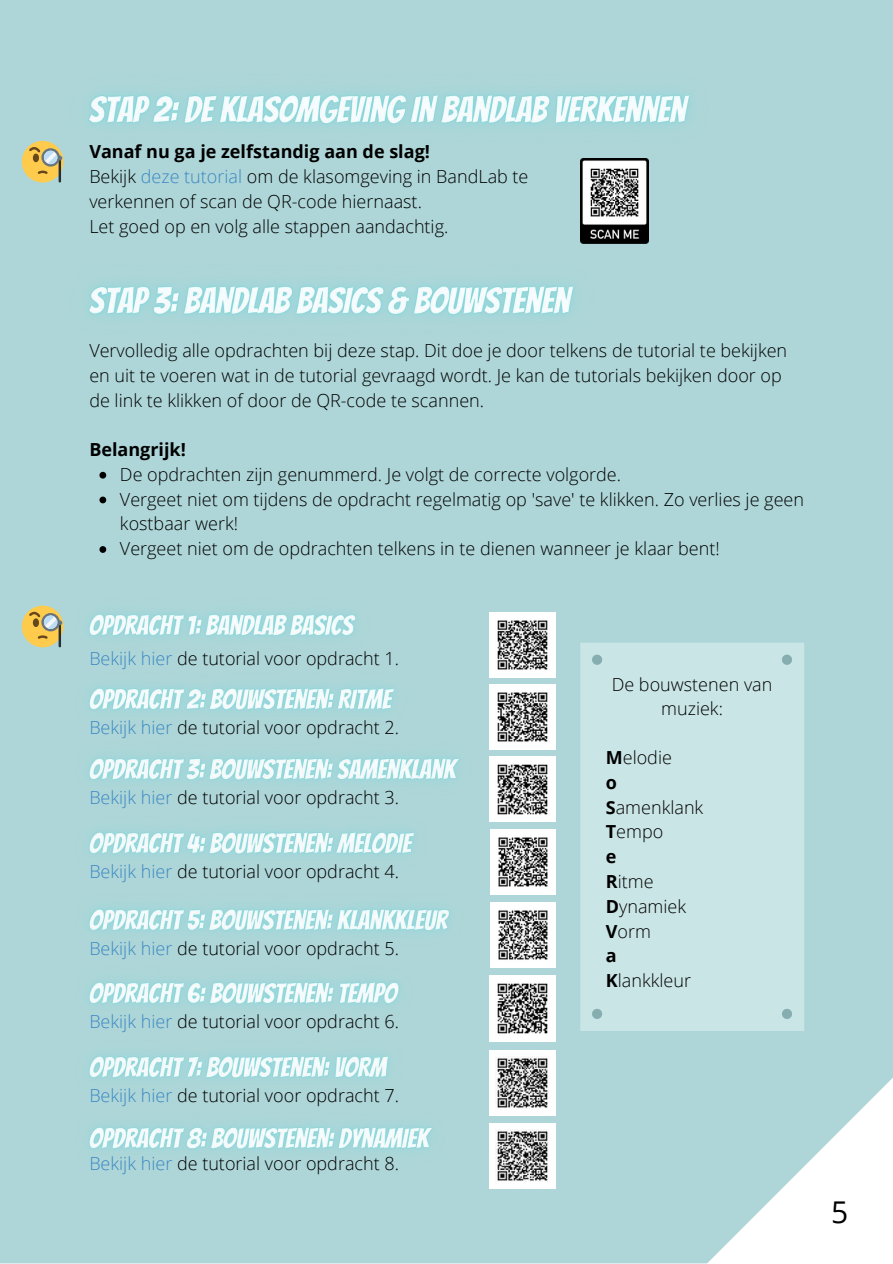
<style>
.page{position:relative;width:893px;height:1264px;background:#fff}
.page>*{position:absolute;margin:0;border:0;box-sizing:border-box;transform-origin:0 0}
.t1{font:30px "Open Sans";color:#000}
.t2{font:300 18px/24.8px "Open Sans";color:#000}
.t3{font:700 18px "Open Sans";color:#000}
.s1{font-weight:700}
.s2{color:#3b88c3}
</style>
<div class="page">
<div style="left:0;top:0;width:892px;height:1263px;background:#aed6d8"></div>
<div style="left:22px;top:141px;width:41px;height:41px;background:#ffcb4c;border-radius:50%"></div>
<hr style="left:59px;top:157px;width:2px;height:25px;background:#292f33">
<svg style="left:29px;top:147px;width:15px;height:27px"></svg>
<div style="left:22px;top:605px;width:41px;height:42px;background:#ffcb4c;border-radius:50%"></div>
<svg style="left:29px;top:611px;width:26px;height:28px"></svg>
<img style="left:55px;top:577px;width:336px;height:75px">
<img style="left:55px;top:652px;width:374px;height:69px">
<img style="left:55px;top:721px;width:440px;height:98px">
<div style="left:580px;top:642px;width:224px;height:388px;background:#cae5e6"></div>
<div style="left:592px;top:654px;width:10px;height:10px;background:#86adaf;border-radius:50%"></div>
<div style="left:781px;top:654px;width:11px;height:10px;background:#86adaf;border-radius:50%"></div>
<div style="left:781px;top:1008px;width:11px;height:10px;background:#86adaf;border-radius:50%"></div>
<div style="left:592px;top:1008px;width:10px;height:10px;background:#86adaf;border-radius:50%"></div>
<img style="left:580px;top:175px;width:68px;height:69px">
<img style="left:490px;top:612px;width:65px;height:65px">
<img style="left:490px;top:684px;width:65px;height:65px">
<img style="left:490px;top:757px;width:65px;height:64px">
<img style="left:490px;top:829px;width:65px;height:65px">
<img style="left:490px;top:902px;width:65px;height:65px">
<img style="left:490px;top:975px;width:65px;height:66px">
<img style="left:490px;top:1050px;width:65px;height:65px">
<img style="left:490px;top:1123px;width:65px;height:65px">
<img style="left:44px;top:45px;width:691px;height:130px">
<img style="left:44px;top:237px;width:576px;height:129px">
<svg style="left:99px;top:472px;width:7px;height:6px"></svg>
<svg style="left:99px;top:496px;width:7px;height:7px"></svg>
<svg style="left:99px;top:546px;width:7px;height:7px"></svg>
<img style="left:55px;top:796px;width:394px;height:76px">
<img style="left:55px;top:872px;width:429px;height:98px">
<img style="left:55px;top:945px;width:380px;height:98px">
<img style="left:55px;top:1019px;width:368px;height:71px">
<img style="left:55px;top:1090px;width:413px;height:98px">
<p class="t2" style="left:89px;top:139px;width:440px"><span class="s1">Vanaf nu ga je zelfstandig aan de slag!<br></span>Bekijk <span class="s2">deze tutorial</span> om de klasomgeving in BandLab te verkennen of scan de QR-code hiernaast.<br>Let goed op en volg alle stappen aandachtig.</p>
<p class="t2" style="left:89px;top:337px;width:699px">Vervolledig alle opdrachten bij deze stap. Dit doe je door telkens de tutorial te bekijken en uit te voeren wat in de tutorial gevraagd wordt. Je kan de tutorials bekijken door op de link te klikken of door de QR-code te scannen.</p>
<p class="t3" style="left:89px;top:437px;width:98px">Belangrijk!</p>
<p class="t2" style="left:120px;top:461px;width:685px">De opdrachten zijn genummerd. Je volgt de correcte volgorde.<br>Vergeet niet om tijdens de opdracht regelmatig op 'save' te klikken. Zo verlies je geen kostbaar werk!<br>Vergeet niet om de opdrachten telkens in te dienen wanneer je klaar bent!</p>
<p class="t2" style="left:89px;top:645px;width:311px"><span class="s2">Bekijk hier</span> de tutorial voor opdracht 1.</p>
<p class="t2" style="left:89px;top:715px;width:311px"><span class="s2">Bekijk hier</span> de tutorial voor opdracht 2.</p>
<p class="t2" style="left:89px;top:784px;width:311px"><span class="s2">Bekijk hier</span> de tutorial voor opdracht 3.</p>
<p class="t2" style="left:89px;top:858px;width:311px"><span class="s2">Bekijk hier</span> de tutorial voor opdracht 4.</p>
<p class="t2" style="left:89px;top:935px;width:311px"><span class="s2">Bekijk hier</span> de tutorial voor opdracht 5.</p>
<p class="t2" style="left:89px;top:1008px;width:311px"><span class="s2">Bekijk hier</span> de tutorial voor opdracht 6.</p>
<p class="t2" style="left:89px;top:1082px;width:311px"><span class="s2">Bekijk hier</span> de tutorial voor opdracht 7.</p>
<p class="t2" style="left:89px;top:1150px;width:311px"><span class="s2">Bekijk hier</span> de tutorial voor opdracht 8.</p>
<p class="t2" style="left:611px;top:671px;width:162px;text-align:center">De bouwstenen van muziek:</p>
<p class="t2" style="left:605px;top:744px;width:99px"><span class="s1">M</span>elodie<br><span class="s1">o<br>S</span>amenklank<br><span class="s1">T</span>empo<br><span class="s1">e<br>R</span>itme<br><span class="s1">D</span>ynamiek<br><span class="s1">V</span>orm<br><span class="s1">a<br>K</span>lankkleur</p>
<h1 class="t1" style="left:831px;top:1191px;width:19px">5</h1>
</div>
